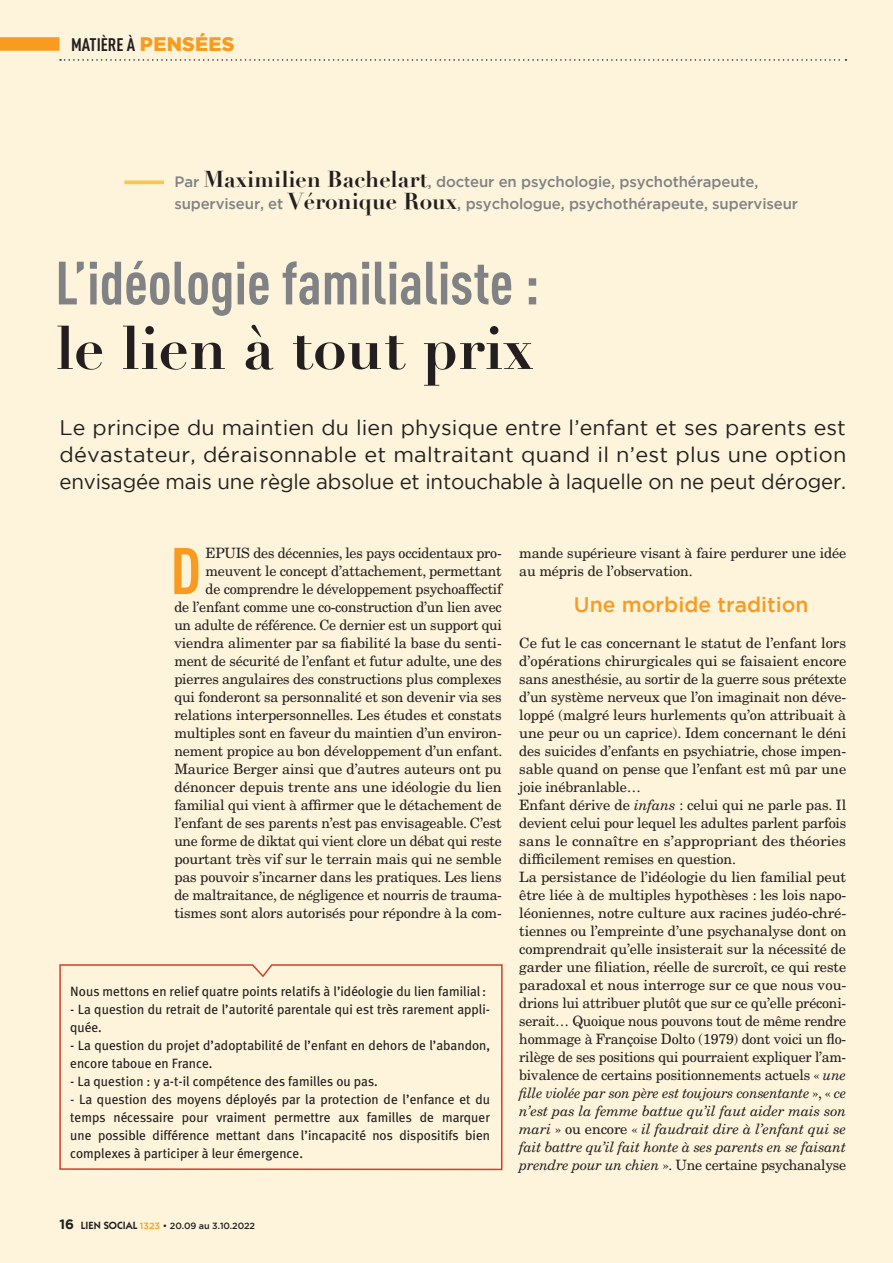
<style>
.page{position:relative;width:893px;height:1263px;background:#fef4db}
.page>*{position:absolute;margin:0;border:0;box-sizing:border-box;transform-origin:0 0}
.corps_texte{font:700 64.8px "DIN Cond";color:#f89b20}
.t1{font:700 60px "DIN Cond";color:#808285}
.t2{font:700 60px "Didot";color:#231f20}
.Chapo{font:21px/27px "Gotham";letter-spacing:-.01em;color:#231f20;text-align:justify}
.inter{font:500 21px "Gotham";color:#f89b20}
.t3{font:700 18px "DIN Cond";color:#231f20}
.Normal_e{font:500 15px/22.5px "Gotham";letter-spacing:-.01em;color:#808285}
.corps_texte-2{font:14.25px/18px "New Century Schlbk";letter-spacing:-.01em;color:#231f20;text-align:justify}
.encadré_corps{font:13.5px/18px "Meta Plus";color:#231f20}
.corps_texte-3{font:500 9px "Gotham";letter-spacing:-.01em;color:#231f20}
.s1{font-family:"Gotham";font-weight:900;font-size:19.5px;color:#f89b20}
.s2{font-family:"Didot";font-weight:700;font-size:22.5px;color:#231f20}
.s3{font-style:italic}
.s4{font-weight:700;font-size:13.5px}
.s5{font-family:"Itc Kabel";font-weight:600;font-size:10.5px}
.s6{color:#f89b20}
</style>
<div class="page">
<svg style="left:60px;top:59px;width:786px;height:2px"></svg>
<div style="left:0;top:37px;width:60px;height:14px;background:#f89b20"></div>
<svg style="left:124px;top:180px;width:40px;height:4px"></svg>
<svg style="left:59px;top:964px;width:444px;height:207px"></svg>
<p class="t3" style="left:71px;top:33px;width:165px">MATIÈRE À <span class="s1">PENSÉES</span></p>
<p class="Normal_e" style="left:174px;top:170px;width:625px">Par <span class="s2">Maximilien Bachelart</span>, docteur en psychologie, psychothérapeute, superviseur, et <span class="s2">Véronique Roux</span>, psychologue, psychothérapeute, superviseur</p>
<p class="t1" style="left:55px;top:246px;width:486px">L’idéologie familialiste :</p>
<p class="t2" style="left:55px;top:310px;width:479px">le lien à tout prix</p>
<p class="Chapo" style="left:60px;top:413px;width:788px">Le principe du maintien du lien physique entre l’enfant et ses parents est dévastateur, déraisonnable et maltraitant quand il n’est plus une option envisagée mais une règle absolue et intouchable à laquelle on ne peut déroger.</p>
<p class="corps_texte-2" style="left:174px;top:544px;width:330px;text-align:right">EPUIS des décennies, les pays occidentaux pro&shy;meuvent le concept d’attachement, permettant<br>de comprendre le développement psychoaffectif<br>de l’enfant comme une co-construction d’un lien avec un adulte de référence. Ce dernier est un support qui viendra alimenter par sa fiabilité la base du senti&shy;ment de sécurité de l’enfant et futur adulte, une des pierres angulaires des constructions plus complexes qui fonderont sa personnalité et son devenir via ses relations interpersonnelles. Les études et constats multiples sont en faveur du maintien d’un environ&shy;nement propice au bon développement d’un enfant.<br>Maurice Berger ainsi que d’autres auteurs ont pu dénoncer depuis trente ans une idéologie du lien familial qui vient à affirmer que le détachement de l’enfant de ses parents n’est pas envisageable. C’est une forme de diktat qui vient clore un débat qui reste pourtant très vif sur le terrain mais qui ne semble pas pouvoir s’incarner dans les pratiques. Les liens de maltraitance, de négligence et nourris de trauma&shy;tismes sont alors autorisés pour répondre à la com-</p>
<p class="corps_texte" style="left:170px;top:531px;width:32px">D</p>
<p class="encadré_corps" style="left:70px;top:982px;width:418px">Nous mettons en relief quatre points relatifs à l’idéologie du lien familial:</p>
<p class="encadré_corps" style="left:70px;top:1000px;width:421px">- La question du retrait de l’autorité parentale qui est très rarement appli&shy;quée.</p>
<p class="encadré_corps" style="left:70px;top:1036px;width:421px">- La question du projet d’adoptabilité de l’enfant en dehors de l’abandon, encore taboue en France.</p>
<p class="encadré_corps" style="left:70px;top:1072px;width:309px">- La question : y a-t-il compétence des familles ou pas.</p>
<p class="encadré_corps" style="left:70px;top:1090px;width:421px;text-align:justify"><span class="s3">-</span> La question des moyens déployés par la protection de l’enfance et du temps nécessaire pour vraiment permettre aux familles de marquer une possible différence mettant dans l’incapacité nos dispositifs bien complexes à participer à leur émergence.</p>
<p class="corps_texte-2" style="left:519px;top:544px;width:328px">mande supérieure visant à faire perdurer une idée au mépris de l’observation.</p>
<p class="inter" style="left:574px;top:593px;width:236px">Une morbide tradition</p>
<p class="corps_texte-2" style="left:519px;top:634px;width:329px">Ce fut le cas concernant le statut de l’enfant lors d’opérations chirurgicales qui se faisaient encore sans anesthésie, au sortir de la guerre sous prétexte d’un système nerveux que l’on imaginait non déve&shy;loppé (malgré leurs hurlements qu’on attribuait à une peur ou un caprice). Idem concernant le déni des suicides d’enfants en psychiatrie, chose impen&shy;sable quand on pense que l’enfant est mû par une joie inébranlable…</p>
<p class="corps_texte-2" style="left:519px;top:796px;width:329px">Enfant dérive de <span class="s3">infans</span> : celui qui ne parle pas. Il devient celui pour lequel les adultes parlent parfois sans le connaître en s’appropriant des théories difficilement remises en question.</p>
<p class="corps_texte-2" style="left:519px;top:868px;width:329px">La persistance de l’idéologie du lien familial peut être liée à de multiples hypothèses : les lois napo&shy;léoniennes, notre culture aux racines judéo-chré&shy;tiennes ou l’empreinte d’une psychanalyse dont on comprendrait qu’elle insisterait sur la nécessité de garder une filiation, réelle de surcroît, ce qui reste paradoxal et nous interroge sur ce que nous vou&shy;drions lui attribuer plutôt que sur ce qu’elle préconi&shy;serait… Quoique nous pouvons tout de même rendre hommage à Françoise Dolto (1979) dont voici un flo&shy;rilège de ses positions qui pourraient expliquer l’am&shy;bivalence de certains positionnements actuels « <span class="s3">une fille violée par son père est toujours consentante</span> », « <span class="s3">ce n’est pas la femme battue qu’il faut aider mais son mari</span> » ou encore « <span class="s3">il faudrait dire à l’enfant qui se fait battre qu’il fait honte à ses parents en se faisant prendre pour un chien</span> ». Une certaine psychanalyse</p>
<p class="corps_texte-3" style="left:60px;top:1221px;width:197px"><span class="s4">16</span> <span class="s5">LIEN SOCIAL</span> <span class="s6">1323</span> • 20.09 au 3.10.2022</p>
</div>
